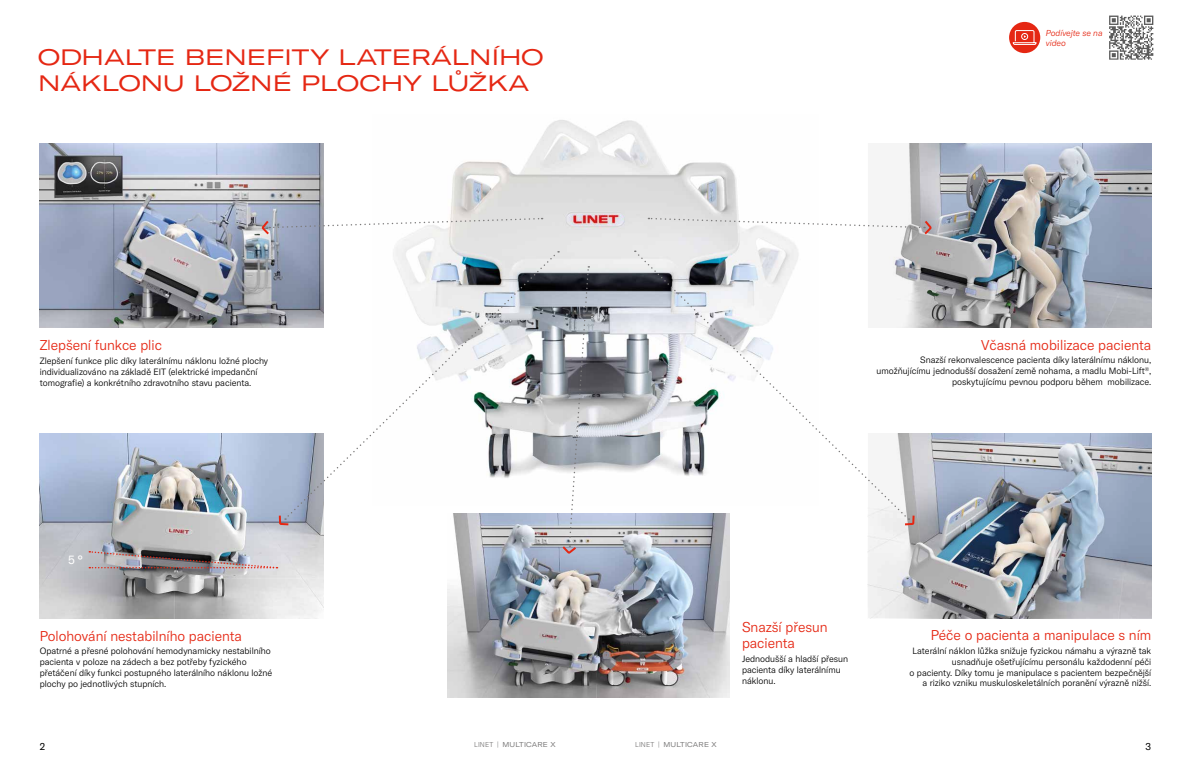
<style>
.page{position:relative;width:1191px;height:766px;background:#fff}
.page>*{position:absolute;margin:0;border:0;box-sizing:border-box;transform-origin:0 0}
.t1{font:22px/26.4px "GT America Exp Rg";color:#e52713}
.t2{font:300 14px/16.8px "GT America";color:#e52713}
.t3{font:12px "GT America";color:#fff}
.t4{font:10px "GT America";color:#000}
.t5{font:300 9px/10.8px "GT America";color:#000}
.t6{font:italic 300 8.5px/10.2px "GT America";color:#e52713}
.t7{font:expanded 7px "GT America";letter-spacing:.025em;color:#7c7b7b}
.s1{font-weight:300;font-stretch:normal}
</style>
<div class="page">
<img style="left:395px;top:120px;width:403px;height:352px">
<img style="left:40px;top:143px;width:283px;height:184px">
<img style="left:867px;top:433px;width:284px;height:184px">
<img style="left:40px;top:433px;width:283px;height:184px">
<img style="left:900px;top:143px;width:251px;height:184px">
<img style="left:447px;top:513px;width:283px;height:184px">
<svg style="left:1109px;top:15px;width:45px;height:41px"></svg>
<svg style="left:1109px;top:16px;width:44px;height:44px"></svg>
<div style="left:1009px;top:22px;width:31px;height:31px;background:#e52713;border-radius:50%"></div>
<svg style="left:1012px;top:30px;width:25px;height:15px"></svg>
<div style="left:1021px;top:33px;width:7px;height:7px;border:1px solid #fff;border-radius:50%"></div>
<svg style="left:260px;top:217px;width:282px;height:19px"></svg>
<svg style="left:286px;top:251px;width:272px;height:267px"></svg>
<svg style="left:89px;top:513px;width:201px;height:106px;background:#b0b0b2"></svg>
<svg style="left:648px;top:217px;width:285px;height:19px"></svg>
<svg style="left:560px;top:266px;width:30px;height:289px"></svg>
<svg style="left:634px;top:251px;width:273px;height:267px"></svg>
<svg style="left:903px;top:513px;width:12px;height:106px"></svg>
<h1 class="t1" style="left:38px;top:43px;width:507px">ODHALTE BENEFITY LATERÁLNÍHO<br>NÁKLONU LOŽNÉ PLOCHY LŮŽKA</h1>
<h2 class="t2" style="left:40px;top:337px;width:124px">Zlepšení funkce plic</h2>
<p class="t5" style="left:40px;top:355px;width:230px">Zlepšení funkce plic díky laterálnímu náklonu ložné plochy individualizováno na základě EIT (elektrické impedanční tomografie) a konkrétního zdravotního stavu pacienta.</p>
<h3 class="t3" style="left:68px;top:552px;width:16px">5 °</h3>
<h2 class="t2" style="left:40px;top:627px;width:204px">Polohování nestabilního pacienta</h2>
<p class="t5" style="left:40px;top:645px;width:234px">Opatrné a přesné polohování hemodynamicky nestabilního pacienta v poloze na zádech a bez potřeby fyzického přetáčení díky funkci postupného laterálního náklonu ložné plochy po jednotlivých stupních.</p>
<p class="t6" style="left:1046px;top:28px;width:58px">Podívejte se na video</p>
<h2 class="t2" style="left:981px;top:336px;width:171px">Včasná mobilizace pacienta</h2>
<p class="t5" style="left:876px;top:355px;width:276px;text-align:right">Snazší rekonvalescence pacienta díky laterálnímu náklonu, umožňujícímu jednodušší dosažení země nohama, a madlu Mobi-Lift<sup>®</sup>, poskytujícímu pevnou podporu během mobilizace.</p>
<h2 class="t2" style="left:742px;top:618px;width:87px">Snazší přesun pacienta</h2>
<p class="t5" style="left:742px;top:653px;width:108px">Jednodušší a hladší přesun pacienta díky laterálnímu náklonu.</p>
<h2 class="t2" style="left:930px;top:627px;width:222px">Péče o pacienta a manipulace s ním</h2>
<p class="t5" style="left:909px;top:645px;width:243px;text-align:right">Laterální náklon lůžka snižuje fyzickou námahu a výrazně tak usnadňuje ošetřujícímu personálu každodenní péči<br>o pacienty. Díky tomu je manipulace s pacientem bezpečnější a riziko vzniku muskuloskeletálních poranění výrazně nižší.</p>
<p class="t4" style="left:40px;top:740px;width:7px">2</p>
<p class="t7" style="left:474px;top:740px;width:83px"><span class="s1">LINET |</span> MULTICARE X</p>
<p class="t7" style="left:635px;top:740px;width:83px"><span class="s1">LINET |</span> MULTICARE X</p>
<p class="t4" style="left:1145px;top:740px;width:7px">3</p>
</div>
